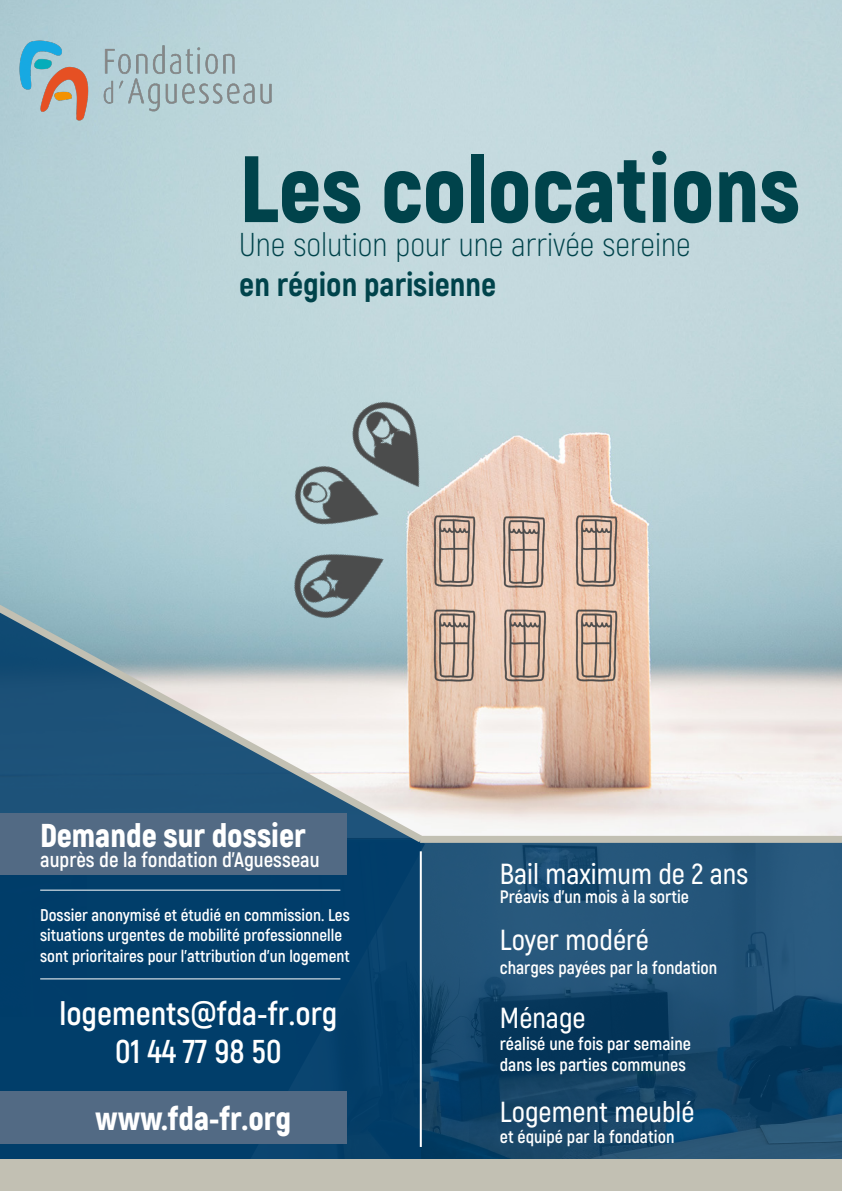
<style>
.page{position:relative;width:842px;height:1191px;background:#fff}
.page>*{position:absolute;margin:0;border:0;box-sizing:border-box;transform-origin:0 0}
.t1{font:900 94px "Akrobat";color:#00434b}
.t2{font:300 33px "Akrobat";color:#00434b}
.t3{font:900 33px "Akrobat";color:#fff}
.t4{font:700 33px "Akrobat";color:#fff}
.t5{font:800 33px "Akrobat";color:#00434b}
.t6{font:600 29px "Akrobat";color:#fff}
.t7{font:700 21px "Akrobat";color:#fff}
.t8{font:700 18px "Akrobat";color:#fff}
.t9{font:700 17px/20.4px "Akrobat";color:#fff}
</style>
<div class="page">
<img style="left:0;top:0;width:842px;height:836px">
<img style="left:289px;top:341px;width:210px;height:147px">
<img style="left:250px;top:410px;width:177px;height:78px">
<img style="left:425px;top:488px;width:79px;height:95px">
<img style="left:425px;top:583px;width:51px;height:125px">
<img style="left:476px;top:614px;width:71px;height:94px">
<img style="left:547px;top:614px;width:99px;height:94px">
<img style="left:475px;top:489px;width:72px;height:125px">
<img style="left:547px;top:488px;width:99px;height:126px">
<svg style="left:425px;top:843px;width:417px;height:316px;background:#194a6f"></svg>
<svg style="left:0;top:449px;width:425px;height:710px;background:#a4bfc5"></svg>
<div style="left:0;top:840px;width:421px;height:351px;background:#003d6a"></div>
<div style="left:0;top:814px;width:347px;height:61px;background:#526a84"></div>
<div style="left:0;top:1090px;width:347px;height:53px;background:#526a84"></div>
<hr style="left:420px;top:851px;width:2px;height:296px;background:#fff">
<svg style="left:0;top:586px;width:430px;height:262px"></svg>
<div style="left:420px;top:836px;width:422px;height:7px;background:#c2c0b3"></div>
<div style="left:0;top:1159px;width:842px;height:32px;background:#c2c0b3"></div>
<hr style="left:40px;top:889px;width:300px;height:1px;background:#fff">
<hr style="left:40px;top:978px;width:300px;height:1px;background:#fff">
<img style="left:12px;top:28px;width:267px;height:106px">
<p class="t1" style="left:239px;top:128px;width:562px">Les colocations</p>
<p class="t2" style="left:239px;top:225px;width:453px">Une solution pour une arrivée sereine</p>
<p class="t5" style="left:239px;top:263px;width:258px">en région parisienne</p>
<p class="t3" style="left:40px;top:814px;width:267px">Demande sur dossier</p>
<p class="t7" style="left:40px;top:846px;width:281px">auprès de la fondation d’Aguesseau</p>
<p class="t9" style="left:40px;top:904px;width:311px">Dossier anonymisé et étudié en commission. Les situations urgentes de mobilité professionnelle sont prioritaires pour l’attribution d’un logement</p>
<p class="t4" style="left:59px;top:992px;width:279px">logements@fda-fr.org</p>
<p class="t4" style="left:115px;top:1031px;width:168px">01 44 77 98 50</p>
<p class="t3" style="left:96px;top:1097px;width:197px">www.fda-fr.org</p>
<p class="t6" style="left:500px;top:856px;width:250px">Bail maximum de 2 ans</p>
<p class="t8" style="left:500px;top:886px;width:191px">Préavis d’un mois à la sortie</p>
<p class="t6" style="left:500px;top:922px;width:150px">Loyer modéré</p>
<p class="t8" style="left:500px;top:956px;width:219px">charges payées par la fondation</p>
<p class="t6" style="left:500px;top:1000px;width:87px">Ménage</p>
<p class="t8" style="left:500px;top:1032px;width:193px">réalisé une fois par semaine</p>
<p class="t8" style="left:500px;top:1053px;width:188px">dans les parties communes</p>
<p class="t6" style="left:500px;top:1094px;width:196px">Logement meublé</p>
<p class="t8" style="left:500px;top:1125px;width:176px">et équipé par la fondation</p>
</div>
